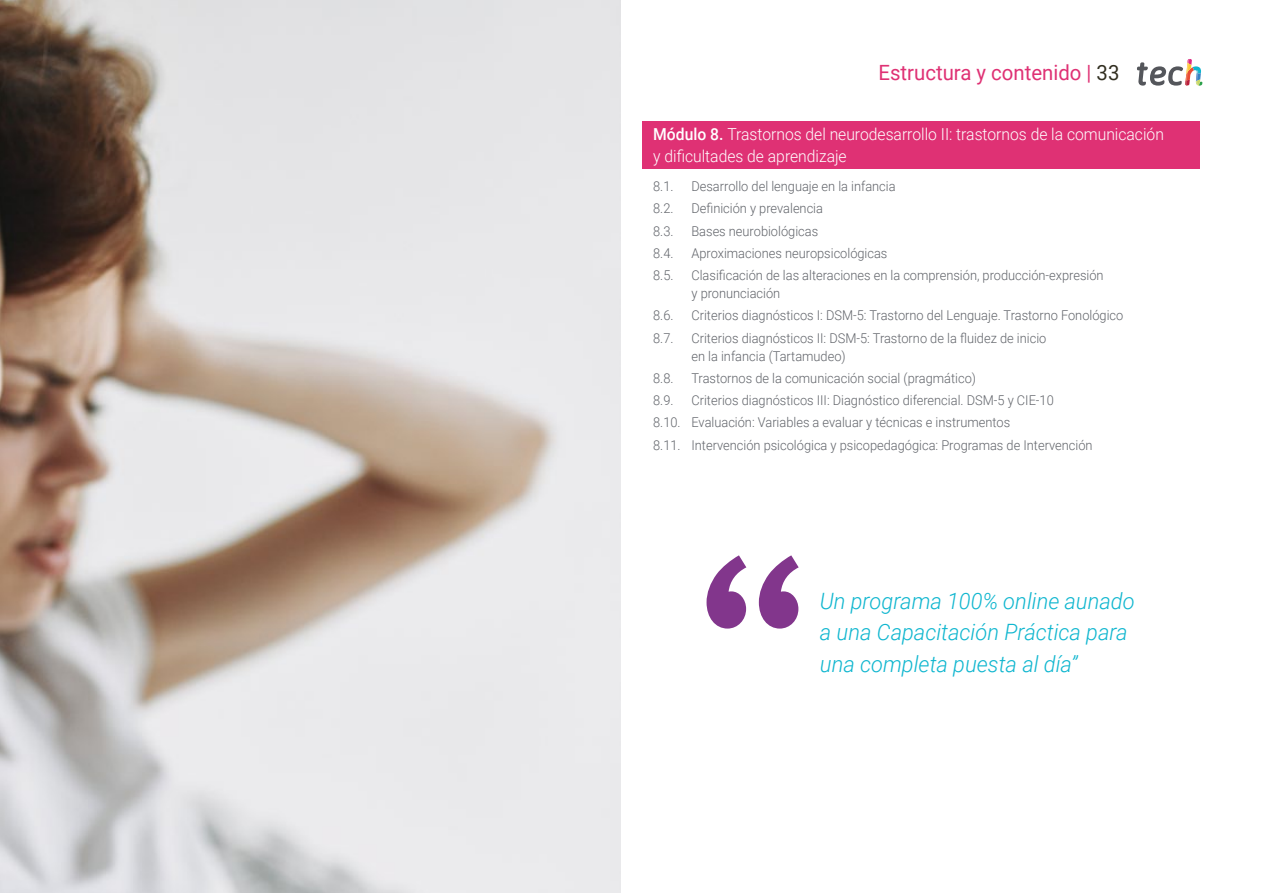
<style>
.page{position:relative;width:1263px;height:893px;background:#fff}
.page>*{position:absolute;margin:0;border:0;box-sizing:border-box;transform-origin:0 0}
.t1{font:italic 300 22.5px/31.5px "Roboto";color:#0fb6cf}
.t2{font:21px "Roboto";color:#df3174}
.t3{font:300 16.5px/22.5px "Roboto";color:#fff;scale:.95 1}
.t4{font:300 13.5px/18px "Roboto";color:#61646a;scale:.95 1}
.s1{color:#312e20}
.s2{font-weight:500}
</style>
<div class="page">
<img style="left:0;top:0;width:621px;height:893px">
<svg style="left:1137px;top:59px;width:65px;height:27px"></svg>
<svg style="left:706px;top:555px;width:93px;height:74px"></svg>
<div style="left:642px;top:121px;width:557px;height:48px;background:#df3174"></div>
<h2 class="t2" style="left:878px;top:57px;width:242px">Estructura y contenido | <span class="s1">33</span></h2>
<p class="t3" style="left:653px;top:122px;width:539px"><span class="s2">Módulo 8.</span> Trastornos del neurodesarrollo II: trastornos de la comunicación y dificultades de aprendizaje</p>
<p class="t4" style="left:653px;top:177px;width:23px">8.1.</p>
<p class="t4" style="left:691px;top:177px;width:216px">Desarrollo del lenguaje en la infancia</p>
<p class="t4" style="left:653px;top:199px;width:23px">8.2.</p>
<p class="t4" style="left:691px;top:199px;width:140px">Definición y prevalencia</p>
<p class="t4" style="left:653px;top:221px;width:23px">8.3.</p>
<p class="t4" style="left:691px;top:221px;width:135px">Bases neurobiológicas</p>
<p class="t4" style="left:653px;top:244px;width:23px">8.4.</p>
<p class="t4" style="left:691px;top:244px;width:208px">Aproximaciones neuropsicológicas</p>
<p class="t4" style="left:653px;top:266px;width:23px">8.5.</p>
<p class="t4" style="left:691px;top:266px;width:435px">Clasificación de las alteraciones en la comprensión, producción-expresión y pronunciación</p>
<p class="t4" style="left:653px;top:306px;width:23px">8.6.</p>
<p class="t4" style="left:691px;top:306px;width:456px">Criterios diagnósticos I: DSM-5: Trastorno del Lenguaje. Trastorno Fonológico</p>
<p class="t4" style="left:653px;top:328px;width:23px">8.7.</p>
<p class="t4" style="left:691px;top:328px;width:375px">Criterios diagnósticos II: DSM-5: Trastorno de la fluidez de inicio en la infancia (Tartamudeo)</p>
<p class="t4" style="left:653px;top:368px;width:23px">8.8.</p>
<p class="t4" style="left:691px;top:368px;width:301px">Trastornos de la comunicación social (pragmático)</p>
<p class="t4" style="left:653px;top:391px;width:23px">8.9.</p>
<p class="t4" style="left:653px;top:389px;width:464px;line-height:22.2px;text-indent:38px">Criterios diagnósticos III: Diagnóstico diferencial. DSM-5 y CIE-10<br>8.10. Evaluación: Variables a evaluar y técnicas e instrumentos<br>8.11. Intervención psicológica y psicopedagógica: Programas de Intervención</p>
<h1 class="t1" style="left:820px;top:584px;width:316px">Un programa 100% online aunado a una Capacitación Práctica para una completa puesta al día”</h1>
</div>
